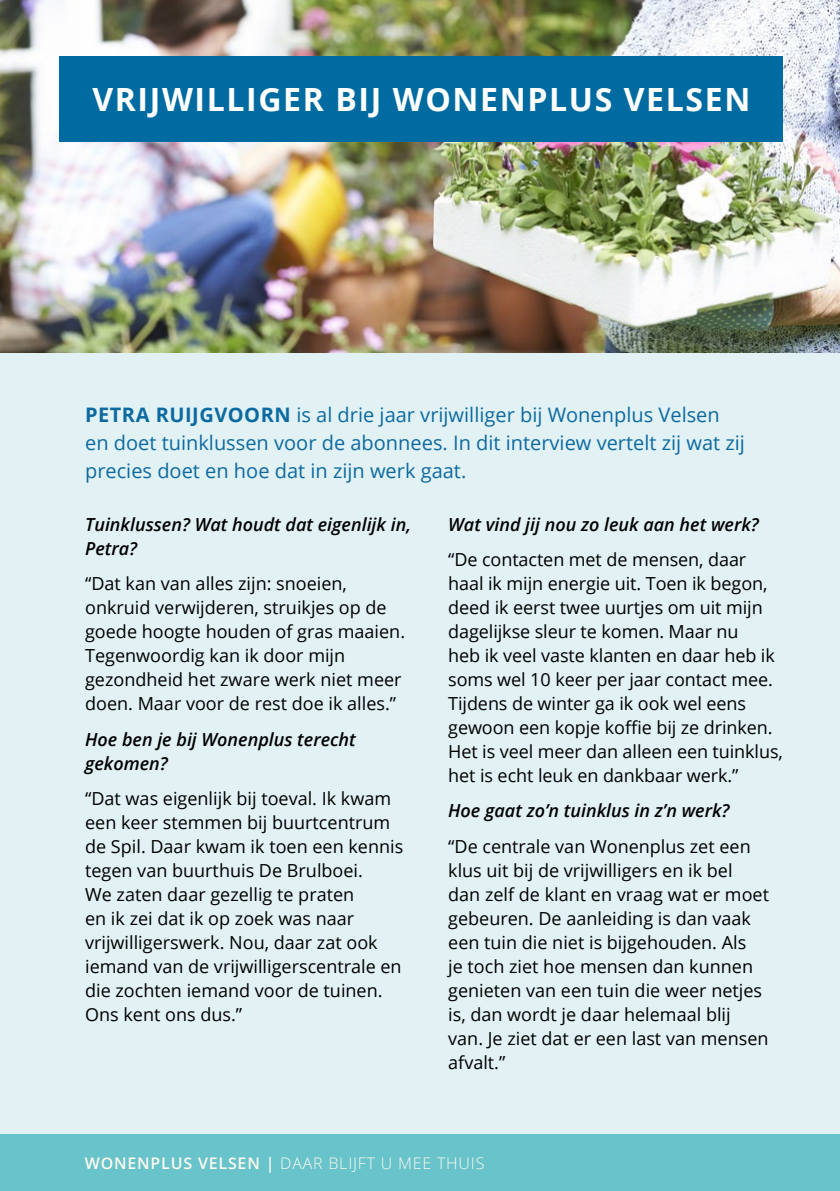
<style>
.page{position:relative;width:840px;height:1191px;background:#fff}
.page>*{position:absolute;margin:0;border:0;box-sizing:border-box;transform-origin:0 0}
.t1{font:700 32px "Open Sans";letter-spacing:.05em;color:#fff}
.t2{font:20px/28px "Open Sans";color:#0d6aa0}
.t3{font:18px/24px "Open Sans";color:#000}
.t4{font:italic 600 18px/24px "Open Sans";color:#000}
.t5{font:300 16px "Open Sans";letter-spacing:.05em;color:#fdfaee}
.s1{font-weight:700}
.s2{font-weight:600}
</style>
<div class="page">
<div style="left:0;top:0;width:839px;height:1191px;background:#e1f1f4"></div>
<img style="left:0;top:0;width:839px;height:352px">
<div style="left:0;top:1134px;width:839px;height:57px;background:#68c3cb"></div>
<div style="left:60px;top:57px;width:722px;height:85px;background:#006ba0"></div>
<h1 class="t1" style="left:92px;top:77px;width:659px">VRIJWILLIGER BIJ WONENPLUS VELSEN</h1>
<p class="t2" style="left:85px;top:401px;width:661px"><span class="s1">PETRA RUIJGVOORN</span> is al drie jaar vrijwilliger bij Wonenplus Velsen en doet tuinklussen voor de abonnees. In dit interview vertelt zij wat zij precies doet en hoe dat in zijn werk gaat.</p>
<p class="t4" style="left:85px;top:512px;width:327px">Tuinklussen? Wat houdt dat eigenlijk in,<br>Petra?</p>
<p class="t3" style="left:85px;top:571px;width:321px">“Dat kan van alles zijn: snoeien, onkruid verwijderen, struikjes op de goede hoogte houden of gras maaien.<br>Tegenwoordig kan ik door mijn gezondheid het zware werk niet meer doen. Maar voor de rest doe ik alles.”</p>
<p class="t4" style="left:85px;top:726px;width:272px">Hoe ben je bij Wonenplus terecht gekomen?</p>
<p class="t3" style="left:85px;top:786px;width:319px">“Dat was eigenlijk bij toeval. Ik kwam een keer stemmen bij buurtcentrum de Spil. Daar kwam ik toen een kennis tegen van buurthuis De Brulboei.<br>We zaten daar gezellig te praten<br>en ik zei dat ik op zoek was naar vrijwilligerswerk. Nou, daar zat ook iemand van de vrijwilligerscentrale en die zochten iemand voor de tuinen.<br>Ons kent ons dus.”</p>
<p class="t4" style="left:448px;top:512px;width:312px">Wat vind jij nou zo leuk aan het werk?</p>
<p class="t3" style="left:448px;top:547px;width:336px">“De contacten met de mensen, daar haal ik mijn energie uit. Toen ik begon, deed ik eerst twee uurtjes om uit mijn dagelijkse sleur te komen. Maar nu<br>heb ik veel vaste klanten en daar heb ik soms wel 10 keer per jaar contact mee.<br>Tijdens de winter ga ik ook wel eens gewoon een kopje koffie bij ze drinken.<br>Het is veel meer dan alleen een tuin klus, het is echt leuk en dankbaar werk.”</p>
<p class="t4" style="left:448px;top:798px;width:283px">Hoe gaat zo’n tuinklus in z’n werk?</p>
<p class="t3" style="left:448px;top:833px;width:322px">“De centrale van Wonenplus zet een klus uit bij de vrijwilligers en ik bel dan zelf de klant en vraag wat er moet gebeuren. De aanleiding is dan vaak een tuin die niet is bijgehouden. Als<br>je toch ziet hoe mensen dan kunnen genieten van een tuin die weer netjes is, dan wordt je daar helemaal blij van. Je ziet dat er een last van mensen afvalt.”</p>
<p class="t5" style="left:85px;top:1152px;width:401px"><span class="s2">WONENPLUS VELSEN |</span> DAAR BLIJFT U MEE THUIS</p>
</div>
